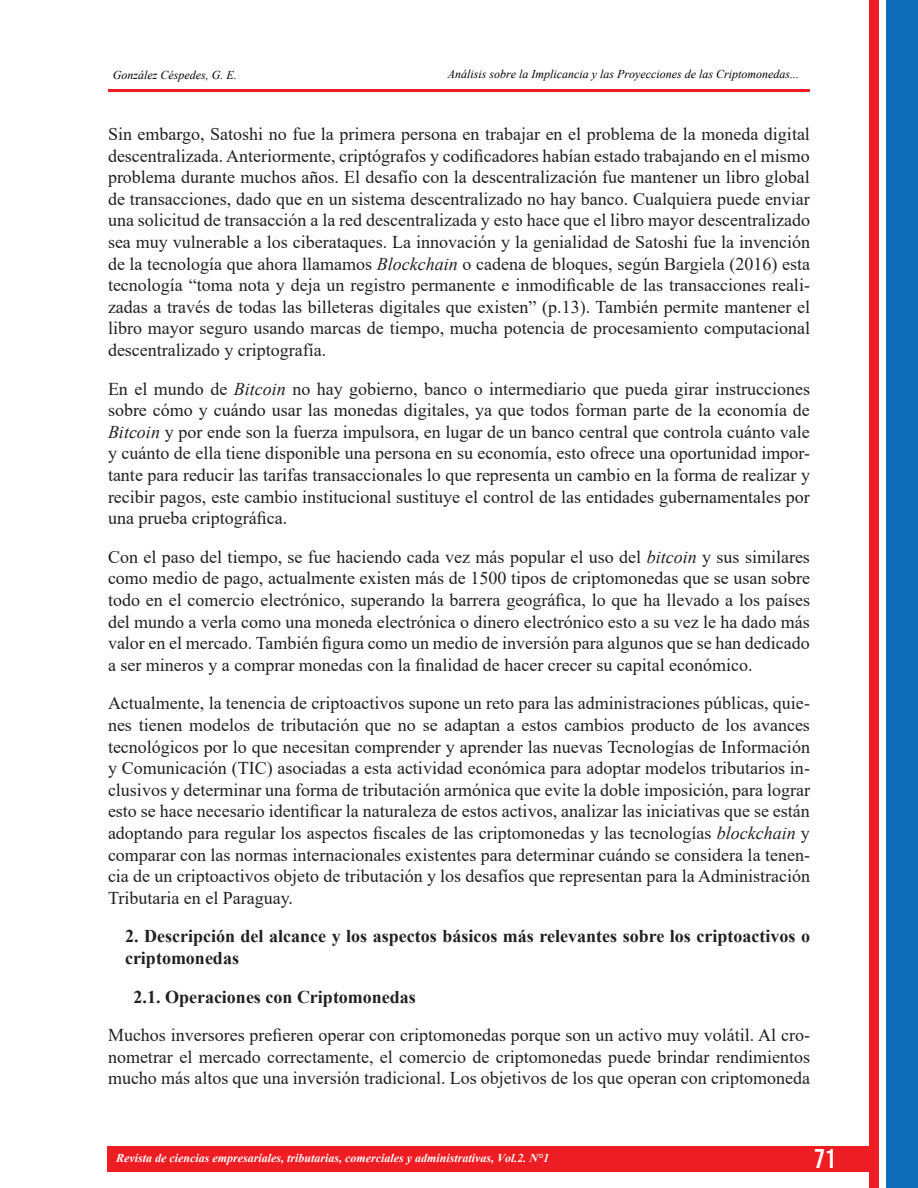
<style>
.page{position:relative;width:918px;height:1188px;background:#fff}
.page>*{position:absolute;margin:0;border:0;box-sizing:border-box;transform-origin:0 0}
.t1{font:27px "Bebas Neue";color:#fff}
.List_Paragraph{font:18px/21.6px "Times New Roman";color:#231f20;text-align:justify}
.t2{font:700 18px/21.6px "Times New Roman";color:#231f20}
.t3{font:italic 12px "Times New Roman";color:#000}
.t4{font:italic 700 12px "Times New Roman";color:#fff}
.s1{font-style:italic}
</style>
<div class="page">
<div style="left:108px;top:1146px;width:767px;height:26px;background:#ee1d23"></div>
<hr style="left:108px;top:89px;width:702px;height:2px;background:#ee1d23">
<div style="left:870px;top:0;width:48px;height:1188px;background:#ee1d23"></div>
<div style="left:879px;top:0;width:7px;height:1188px;background:#fff"></div>
<div style="left:886px;top:0;width:32px;height:1188px;background:#0f6cb6"></div>
<p class="t3" style="left:113px;top:67px;width:125px">González Céspedes, G. E.</p>
<p class="t3" style="left:448px;top:66px;width:353px">Análisis sobre la Implicancia y las Proyecciones de las Criptomonedas...</p>
<p class="List_Paragraph" style="left:108px;top:123px;width:704px">Sin embargo, Satoshi no fue la primera persona en trabajar en el problema de la moneda digital descentralizada. Anteriormente, criptógrafos y codificadores habían estado trabajando en el mismo problema durante muchos años. El desafío con la descentralización fue mantener un libro global de transacciones, dado que en un sistema descentralizado no hay banco. Cualquiera puede enviar una solicitud de transacción a la red descentralizada y esto hace que el libro mayor descentralizado sea muy vulnerable a los ciberataques. La innovación y la genialidad de Satoshi fue la invención de la tecnología que ahora llamamos <span class="s1">Blockchain</span> o cadena de bloques, según Bargiela (2016) esta tecnología “toma nota y deja un registro permanente e inmodificable de las transacciones reali&shy;zadas a través de todas las billeteras digitales que existen” (p.13). También permite mantener el libro mayor seguro usando marcas de tiempo, mucha potencia de procesamiento computacional descentralizado y criptografía.</p>
<p class="List_Paragraph" style="left:108px;top:377px;width:704px">En el mundo de <span class="s1">Bitcoin</span> no hay gobierno, banco o intermediario que pueda girar instrucciones sobre cómo y cuándo usar las monedas digitales, ya que todos forman parte de la economía de <span class="s1">Bitcoin</span> y por ende son la fuerza impulsora, en lugar de un banco central que controla cuánto vale y cuánto de ella tiene disponible una persona en su economía, esto ofrece una oportunidad impor&shy;tante para reducir las tarifas transaccionales lo que representa un cambio en la forma de realizar y recibir pagos, este cambio institucional sustituye el control de las entidades gubernamentales por una prueba criptográfica.</p>
<p class="List_Paragraph" style="left:108px;top:545px;width:704px">Con el paso del tiempo, se fue haciendo cada vez más popular el uso del <span class="s1">bitcoin</span> y sus similares como medio de pago, actualmente existen más de 1500 tipos de criptomonedas que se usan sobre todo en el comercio electrónico, superando la barrera geográfica, lo que ha llevado a los países del mundo a verla como una moneda electrónica o dinero electrónico esto a su vez le ha dado más valor en el mercado. También figura como un medio de inversión para algunos que se han dedicado a ser mineros y a comprar monedas con la finalidad de hacer crecer su capital económico.</p>
<p class="List_Paragraph" style="left:108px;top:692px;width:704px">Actualmente, la tenencia de criptoactivos supone un reto para las administraciones públicas, quie&shy;nes tienen modelos de tributación que no se adaptan a estos cambios producto de los avances tecnológicos por lo que necesitan comprender y aprender las nuevas Tecnologías de Información y Comunicación (TIC) asociadas a esta actividad económica para adoptar modelos tributarios in&shy;clusivos y determinar una forma de tributación armónica que evite la doble imposición, para lograr esto se hace necesario identificar la naturaleza de estos activos, analizar las iniciativas que se están adoptando para regular los aspectos fiscales de las criptomonedas y las tecnologías <span class="s1">blockchain</span> y comparar con las normas internacionales existentes para determinar cuándo se considera la tenen&shy;cia de un criptoactivos objeto de tributación y los desafíos que representan para la Administración Tributaria en el Paraguay.</p>
<p class="t2" style="left:125px;top:925px;width:686px">2. Descripción del alcance y los aspectos básicos más relevantes sobre los criptoactivos o criptomonedas</p>
<p class="t2" style="left:134px;top:985px;width:284px">2.1. Operaciones con Criptomonedas</p>
<p class="List_Paragraph" style="left:108px;top:1024px;width:704px">Muchos inversores prefieren operar con criptomonedas porque son un activo muy volátil. Al cro&shy;nometrar el mercado correctamente, el comercio de criptomonedas puede brindar rendimientos mucho más altos que una inversión tradicional. Los objetivos de los que operan con criptomoneda</p>
<p class="t4" style="left:116px;top:1150px;width:434px">Revista de ciencias empresariales, tributarias, comerciales y administrativas, Vol.2. N°1</p>
<h1 class="t1" style="left:814px;top:1143px;width:23px">71</h1>
</div>
